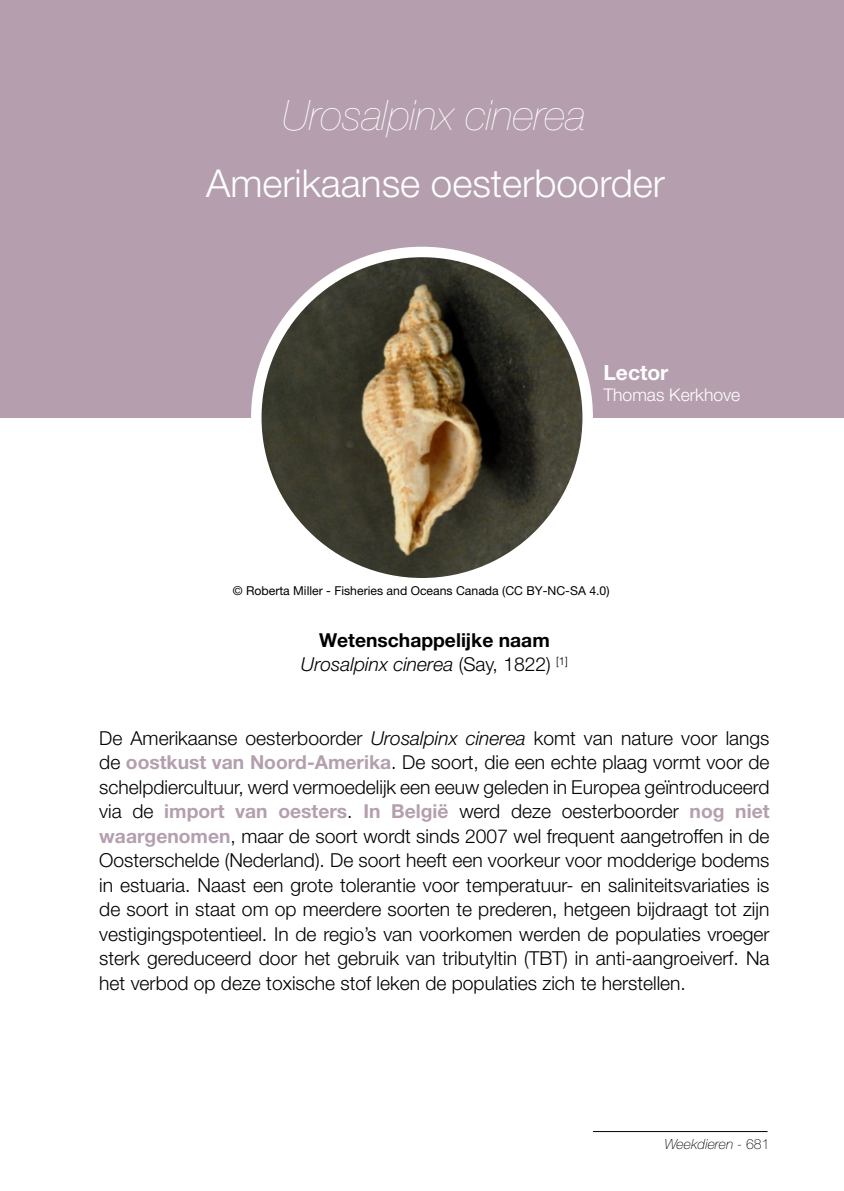
<style>
.page{position:relative;width:844px;height:1191px;background:#fff}
.page>*{position:absolute;margin:0;border:0;box-sizing:border-box;transform-origin:0 0}
.t1{font:italic 200 42px "Helvetica Neue LT Pro";color:#fff}
.t2{font:300 38.5px "Helvetica Neue LT Pro";color:#fff}
.t3{font:700 21px "Helvetica Neue LT Pro";color:#fff}
.t4{font:300 19.25px/24.5px "Helvetica Neue LT Pro";color:#000;text-align:justify}
.t5{font:italic 300 19.25px "Helvetica Neue LT Std";color:#000}
.t6{font:700 19.25px "Helvetica Neue LT Pro";color:#000}
.t7{font:300 17.5px "Helvetica Neue LT Pro";color:#fff}
.t8{font:italic 100 14px "Helvetica Neue LT Std";color:#000}
.t9{font:12.25px "Helvetica Neue LT Pro";color:#000}
.s1{font-style:normal}
.s2{font-family:"Helvetica Neue LT Std";font-style:italic}
.s3{font-weight:700;color:#b49faf}
.s4{font-family:"Helvetica Neue LT Pro";font-style:normal}
</style>
<div class="page">
<div style="left:0;top:0;width:843px;height:417px;background:#b59faf"></div>
<hr style="left:592px;top:1131px;width:175px;height:1px;background:#000">
<img style="left:256px;top:252px;width:331px;height:331px;border-radius:166px">
<div style="left:251px;top:247px;width:341px;height:341px;border:10px solid #fff;border-radius:50%"></div>
<h1 class="t1" style="left:282px;top:91px;width:305px">Urosalpinx cinerea</h1>
<h2 class="t2" style="left:206px;top:160px;width:460px">Amerikaanse oesterboorder</h2>
<p class="t3" style="left:603px;top:359px;width:66px">Lector</p>
<p class="t7" style="left:603px;top:384px;width:138px">Thomas Kerkhove</p>
<p class="t9" style="left:233px;top:583px;width:378px">© Roberta Miller - Fisheries and Oceans Canada (CC BY-NC-SA 4.0)</p>
<p class="t6" style="left:319px;top:628px;width:232px">Wetenschappelijke naam</p>
<p class="t5" style="left:301px;top:653px;width:268px">Urosalpinx cinerea <span class="s1">(Say, 1822)</span> <sup>[1]</sup></p>
<p class="t4" style="left:99px;top:725px;width:671px">De Amerikaanse oesterboorder <span class="s2">Urosalpinx cinerea</span> komt van nature voor langs de <span class="s3">oostkust van Noord-Amerika</span>. De soort, die een echte plaag vormt voor de schelpdiercultuur, werd vermoedelijk een eeuw geleden in Europea geïntroduceerd via de <span class="s3">import van oesters</span>. <span class="s3">In België</span> werd deze oesterboorder <span class="s3">nog niet waargenomen</span>, maar de soort wordt sinds 2007 wel frequent aangetroffen in de Oosterschelde (Nederland). De soort heeft een voorkeur voor modderige bodems in estuaria. Naast een grote tolerantie voor temperatuur- en saliniteitsvariaties is de soort in staat om op meerdere soorten te prederen, hetgeen bijdraagt tot zijn vestigingspotentieel. In de regio’s van voorkomen werden de populaties vroeger sterk gereduceerd door het gebruik van tributyltin (TBT) in anti-aangroeiverf. Na het verbod op deze toxische stof leken de populaties zich te herstellen.</p>
<p class="t8" style="left:664px;top:1136px;width:107px">Weekdieren <span class="s4">- 681</span></p>
</div>
